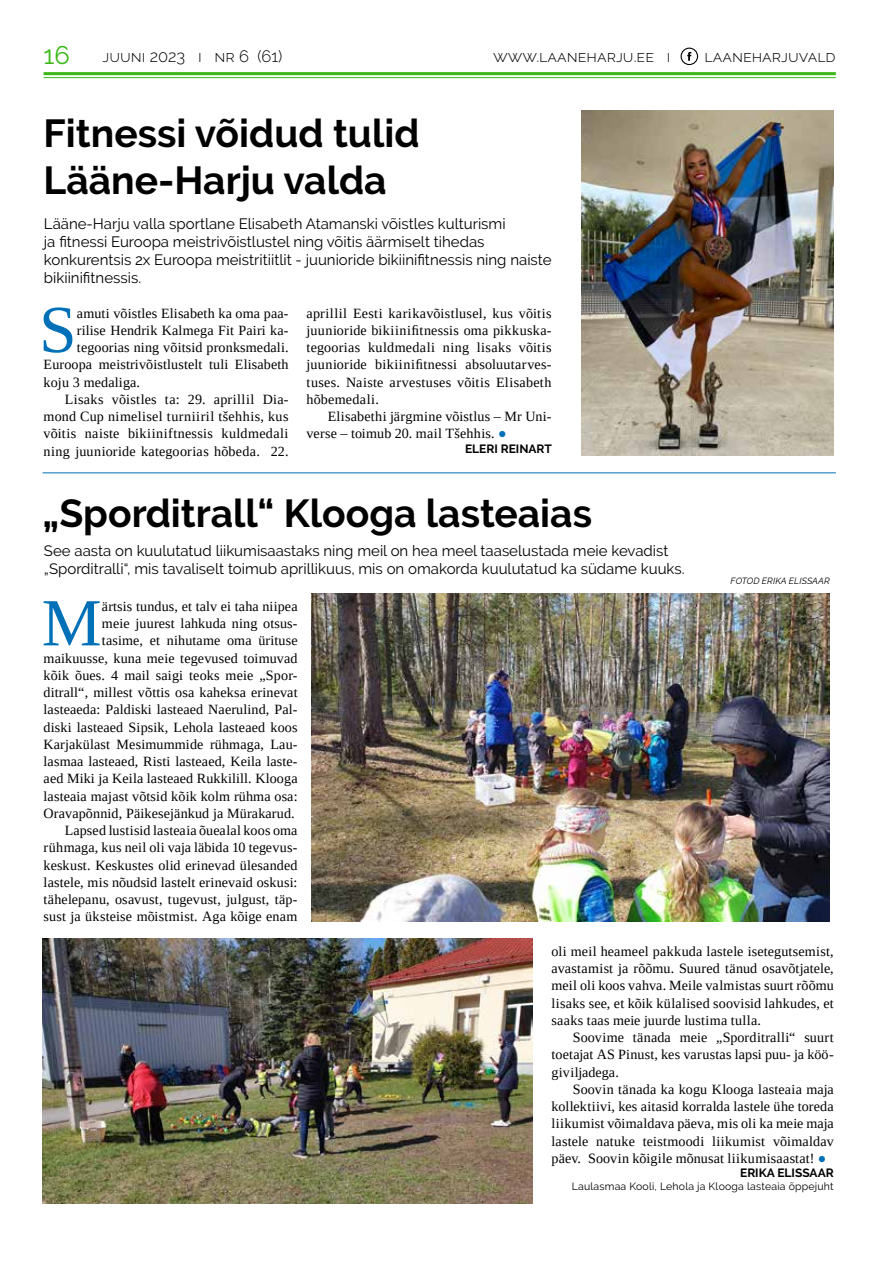
<style>
.page{position:relative;width:872px;height:1263px;background:#fff}
.page>*{position:absolute;margin:0;border:0;box-sizing:border-box;transform-origin:0 0}
.t1{font:67.5px "Tinos";color:#0071b9}
.t2{font:700 39px/46.8px "Raleway";color:#000}
.t3{font:25.5px "Raleway";color:#3ab916}
.t4{font:300 16.5px "Raleway";color:#000}
.t5{font:15px/18px "Raleway";color:#000}
.t6{font:14.1px/17.2px "Tinos";letter-spacing:.01em;color:#000;text-align:justify}
.t7{font:14.1px "Tinos";letter-spacing:.03em;color:#000}
.t8{font:14.1px "Tinos";letter-spacing:.035em;color:#000}
.t9{font:700 12px "Raleway";color:#000}
.t10{font:10.5px "Raleway";letter-spacing:.02em;color:#000}
.t11{font:italic 9px "Raleway";letter-spacing:.01em;color:#000}
.s1{color:#0071b9}
</style>
<div class="page">
<svg style="left:680px;top:48px;width:18px;height:17px"></svg>
<hr style="left:44px;top:72px;width:792px;height:3px;background:#3ab916">
<hr style="left:44px;top:77px;width:792px;height:1px;background:#3ab916">
<img style="left:581px;top:111px;width:252px;height:345px">
<img style="left:312px;top:594px;width:518px;height:327px">
<img style="left:43px;top:939px;width:490px;height:264px">
<hr style="left:43px;top:472px;width:793px;height:1px;background:#0071b9">
<h3 class="t3" style="left:44px;top:40px;width:28px">16</h3>
<p class="t4" style="left:102px;top:47px;width:181px">juuni 2023 i nr 6 (61)</p>
<p class="t4" style="left:493px;top:47px;width:179px">www.laaneharju.ee i</p>
<p class="t4" style="left:704px;top:47px;width:133px">laaneharjuvald</p>
<h2 class="t2" style="left:44px;top:110px;width:377px">Fitnessi võidud tulid<br>Lääne-Harju valda</h2>
<p class="t5" style="left:44px;top:215px;width:509px">Lääne-Harju valla sportlane Elisabeth Atamanski võistles kulturismi<br>ja fitnessi Euroopa meistrivõistlustel ning võitis äärmiselt tihedas konkurentsis 2x Euroopa meistritiitlit - juunioride bikiinifitnessis ning naiste bikiinifitnessis.</p>
<h1 class="t1" style="left:39px;top:286px;width:39px">S</h1>
<p class="t6" style="left:77px;top:304px;width:213px">amuti võistles Elisabeth ka oma paa-</p>
<p class="t6" style="left:77px;top:321px;width:213px">rilise Hendrik Kalmega Fit Pairi ka-</p>
<p class="t6" style="left:77px;top:339px;width:213px">tegoorias ning võitsid pronksmedali.</p>
<p class="t6" style="left:44px;top:356px;width:246px">Euroopa meistrivõistlustelt tuli Elisabeth</p>
<p class="t6" style="left:44px;top:373px;width:98px">koju 3 medaliga.</p>
<p class="t6" style="left:65px;top:390px;width:225px">Lisaks võistles ta: 29. aprillil Dia-</p>
<p class="t8" style="left:44px;top:407px;width:246px">mond Cup nimelisel turniiril tšehhis, kus</p>
<p class="t7" style="left:44px;top:424px;width:246px">võitis naiste bikiiniftnessis kuldmedali</p>
<p class="t6" style="left:44px;top:442px;width:246px">ning juunioride kategoorias hõbeda. 22.</p>
<p class="t6" style="left:306px;top:304px;width:246px">aprillil Eesti karikavõistlusel, kus võitis juunioride bikiinifitnessis oma pikkuska&shy;tegoorias kuldmedali ning lisaks võitis juunioride bikiinifitnessi absoluutarves&shy;tuses. Naiste arvestuses võitis Elisabeth hõbemedali.</p>
<p class="t6" style="left:306px;top:408px;width:246px;text-indent:21px">Elisabethi järgmine võistlus – Mr Uni&shy;verse – toimub 20. mail Tšehhis. <span class="s1">●</span></p>
<p class="t9" style="left:465px;top:442px;width:88px">ELERI REINART</p>
<h2 class="t2" style="left:43px;top:490px;width:551px">„Sporditrall“ Klooga lasteaias</h2>
<p class="t5" style="left:44px;top:542px;width:642px">See aasta on kuulutatud liikumisaastaks ning meil on hea meel taaselustada meie kevadist „Sporditralli“, mis tavaliselt toimub aprillikuus, mis on omakorda kuulutatud ka südame kuuks.</p>
<p class="t6" style="left:44px;top:597px;width:255px;text-align:right">ärtsis tundus, et talv ei taha niipea<br>meie juurest lahkuda ning otsus-<br>tasime, et nihutame oma ürituse maikuusse, kuna meie tegevused toimuvad kõik õues. 4 mail saigi teoks meie „Spor&shy;ditrall“, millest võttis osa kaheksa erinevat lasteaeda: Paldiski lasteaed Naerulind, Pal&shy;diski lasteaed Sipsik, Lehola lasteaed koos Karjakülast Mesimummide rühmaga, Lau&shy;lasmaa lasteaed, Risti lasteaed, Keila laste&shy;aed Miki ja Keila lasteaed Rukkilill. Klooga lasteaia majast võtsid kõik kolm rühma osa:<br>Oravapõnnid, Päikesejänkud ja Mürakarud.<br>Lapsed lustisid lasteaia õuealal koos oma rühmaga, kus neil oli vaja läbida 10 tegevus&shy;keskust. Keskustes olid erinevad ülesanded lastele, mis nõudsid lastelt erinevaid oskusi: tähelepanu, osavust, tugevust, julgust, täp&shy;sust ja üksteise mõistmist. Aga kõige enam</p>
<h1 class="t1" style="left:42px;top:579px;width:61px">M</h1>
<p class="t11" style="left:730px;top:576px;width:101px">FOTOD ERIKA ELISSAAR</p>
<p class="t6" style="left:551px;top:942px;width:284px">oli meil heameel pakkuda lastele isetegutsemist, avastamist ja rõõmu. Suured tänud osavõtjatele, meil oli koos vahva. Meile valmistas suurt rõõmu lisaks see, et kõik külalised soovisid lahkudes, et saaks taas meie juurde lustima tulla.</p>
<p class="t6" style="left:551px;top:1029px;width:284px;text-indent:21px">Soovime tänada meie „Sporditralli“ suurt toetajat AS Pinust, kes varustas lapsi puu- ja köö&shy;giviljadega.</p>
<p class="t6" style="left:551px;top:1080px;width:284px;text-indent:21px">Soovin tänada ka kogu Klooga lasteaia maja kollektiivi, kes aitasid korralda lastele ühe toreda liikumist võimaldava päeva, mis oli ka meie maja lastele natuke teistmoodi liikumist võimaldav päev. Soovin kõigile mõnusat liikumisaastat! <span class="s1">●</span></p>
<p class="t9" style="left:740px;top:1166px;width:95px">ERIKA ELISSAAR</p>
<p class="t10" style="left:572px;top:1180px;width:263px">Laulasmaa Kooli, Lehola ja Klooga lasteaia õppejuht</p>
</div>
